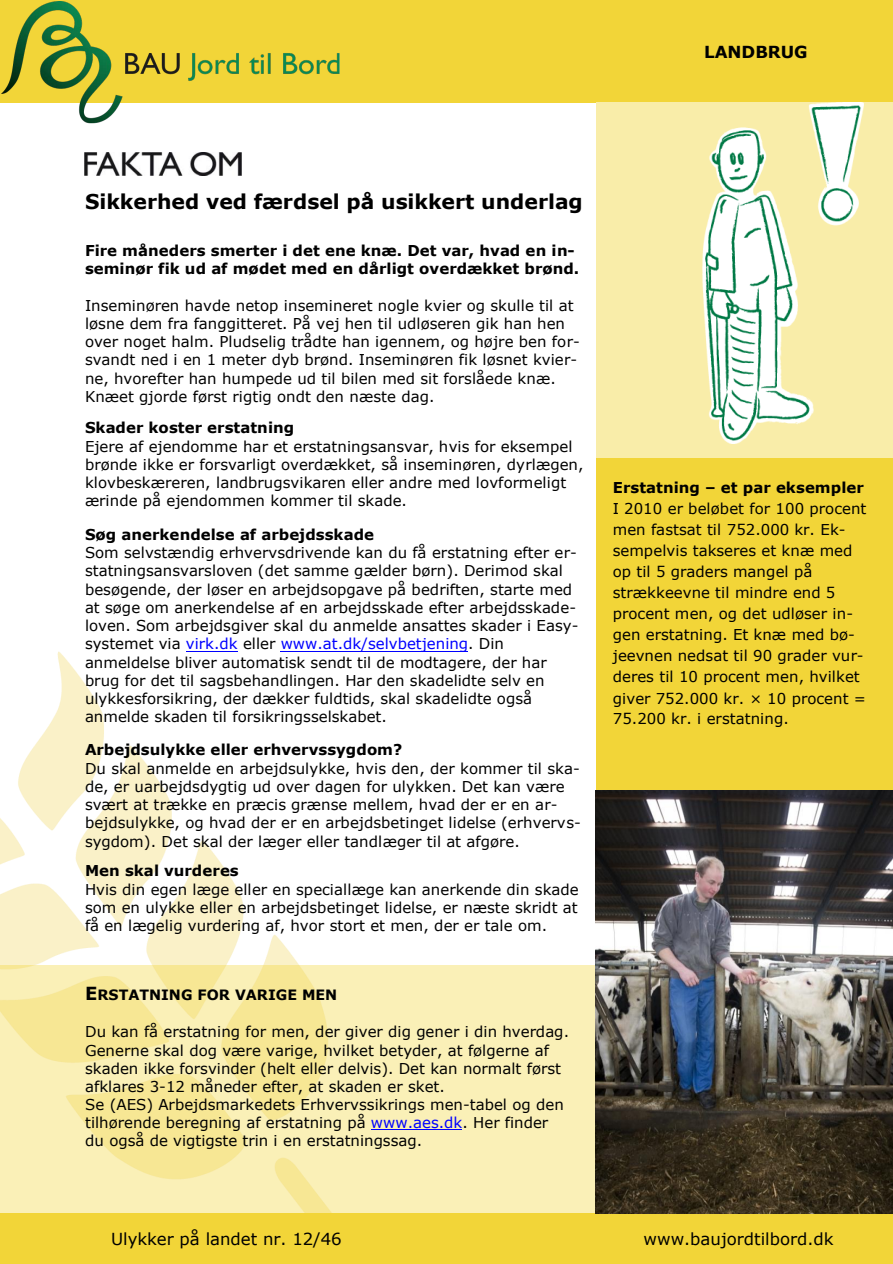
<style>
.page{position:relative;width:893px;height:1264px;background:#fff}
.page>*{position:absolute;margin:0;border:0;box-sizing:border-box;transform-origin:0 0}
.t1{font:700 20.4px "Verdana";color:#000}
.t2{font:16.5px "Verdana";color:#000}
.t3{font:700 16.5px "Verdana";color:#000}
.t4{font:15px/18.1px "Verdana";color:#000}
.t5{font:700 15px/18.3px "Verdana";color:#000}
.t6{font:700 14.25px "Verdana";color:#000}
.s1{font-weight:700}
.s2{color:#00f}
.s3{font-size:18px}
</style>
<div class="page">
<div style="left:0;top:0;width:892px;height:102px;background:#f2d538"></div>
<img style="left:0;top:651px;width:298px;height:313px">
<div style="left:0;top:1212px;width:892px;height:51px;background:#f2d538"></div>
<div style="left:596px;top:102px;width:296px;height:1111px;background:#f9eda9"></div>
<img style="left:85px;top:152px;width:157px;height:23px">
<img style="left:702px;top:102px;width:162px;height:341px">
<div style="left:595px;top:458px;width:297px;height:332px;background:#f2d538"></div>
<div style="left:0;top:964px;width:596px;height:248px;background:#f2d538;opacity:.36"></div>
<hr style="left:371px;top:1129px;width:91px;height:1px;background:#00f">
<hr style="left:280px;top:651px;width:188px;height:1px;background:#00f">
<hr style="left:186px;top:651px;width:52px;height:1px;background:#00f">
<img style="left:595px;top:790px;width:297px;height:422px">
<img style="left:1px;top:1px;width:364px;height:122px">
<p class="t3" style="left:704px;top:42px;width:105px">LANDBRUG</p>
<p class="t1" style="left:85px;top:189px;width:499px">Sikkerhed ved færdsel på usikkert underlag</p>
<p class="t5" style="left:85px;top:240px;width:496px">Fire måneders smerter i det ene knæ. Det var, hvad en in&shy;seminør fik ud af mødet med en dårligt overdækket brønd.</p>
<p class="t4" style="left:85px;top:295px;width:496px">Inseminøren havde netop insemineret nogle kvier og skulle til at løsne dem fra fanggitteret. På vej hen til udløseren gik han hen over noget halm. Pludselig trådte han igennem, og højre ben for&shy;svandt ned i en 1 meter dyb brønd. Inseminøren fik løsnet kvier&shy;ne, hvorefter han humpede ud til bilen med sit forslåede knæ.<br>Knæet gjorde først rigtig ondt den næste dag.</p>
<p class="t5" style="left:85px;top:418px;width:211px">Skader koster erstatning</p>
<p class="t4" style="left:85px;top:436px;width:500px">Ejere af ejendomme har et erstatningsansvar, hvis for eksempel brønde ikke er forsvarligt overdækket, så inseminøren, dyrlægen, klovbeskæreren, landbrugsvikaren eller andre med lovformeligt ærinde på ejendommen kommer til skade.</p>
<p class="t4" style="left:85px;top:525px;width:495px"><span class="s1">Søg anerkendelse af arbejdsskade<br></span>Som selvstændig erhvervsdrivende kan du få erstatning efter er&shy;statningsansvarsloven (det samme gælder børn). Derimod skal besøgende, der løser en arbejdsopgave på bedriften, starte med at søge om anerkendelse af en arbejdsskade efter arbejdsskade&shy;loven. Som arbejdsgiver skal du anmelde ansattes skader i Easy&shy;systemet via <span class="s2">virk.dk</span> eller <span class="s2">www.at.dk/selvbetjening</span>. Din anmeldelse bliver automatisk sendt til de modtagere, der har brug for det til sagsbehandlingen. Har den skadelidte selv en ulykkesforsikring, der dækker fuldtids, skal skadelidte også anmelde skaden til forsikringsselskabet.</p>
<p class="t5" style="left:85px;top:740px;width:319px">Arbejdsulykke eller erhvervssygdom?</p>
<p class="t4" style="left:85px;top:758px;width:497px">Du skal anmelde en arbejdsulykke, hvis den, der kommer til ska&shy;de, er uarbejdsdygtig ud over dagen for ulykken. Det kan være svært at trække en præcis grænse mellem, hvad der er en ar&shy;bejdsulykke, og hvad der er en arbejdsbetinget lidelse (erhvervs&shy;sygdom). Det skal der læger eller tandlæger til at afgøre.</p>
<p class="t5" style="left:85px;top:861px;width:155px">Men skal vurderes</p>
<p class="t4" style="left:85px;top:879px;width:495px;text-align:justify">Hvis din egen læge eller en speciallæge kan anerkende din skade som en ulykke eller en arbejdsbetinget lidelse, er næste skridt at få en lægelig vurdering af, hvor stort et men, der er tale om.</p>
<p class="t6" style="left:85px;top:985px;width:253px"><span class="s3">E</span>RSTATNING FOR VARIGE MEN</p>
<p class="t4" style="left:85px;top:1022px;width:485px">Du kan få erstatning for men, der giver dig gener i din hverdag.<br>Generne skal dog være varige, hvilket betyder, at følgerne af skaden ikke forsvinder (helt eller delvis). Det kan normalt først afklares 3-12 måneder efter, at skaden er sket.<br>Se (AES) Arbejdsmarkedets Erhvervssikrings men-tabel og den tilhørende beregning af erstatning på <span class="s2">www.aes.dk</span>. Her finder du også de vigtigste trin i en erstatningssag.</p>
<p class="t5" style="left:612px;top:478px;width:252px">Erstatning – et par eksempler</p>
<p class="t4" style="left:612px;top:497px;width:255px;line-height:21px">I 2010 er beløbet for 100 procent men fastsat til 752.000 kr. Ek&shy;sempelvis takseres et knæ med op til 5 graders mangel på strækkeevne til mindre end 5 procent men, og det udløser in&shy;gen erstatning. Et knæ med bø&shy;jeevnen nedsat til 90 grader vur&shy;deres til 10 procent men, hvilket giver 752.000 kr. × 10 procent =<br>75.200 kr. i erstatning.</p>
<p class="t2" style="left:111px;top:1227px;width:232px">Ulykker på landet nr. 12/46</p>
<p class="t2" style="left:643px;top:1227px;width:192px">www.baujordtilbord.dk</p>
</div>
